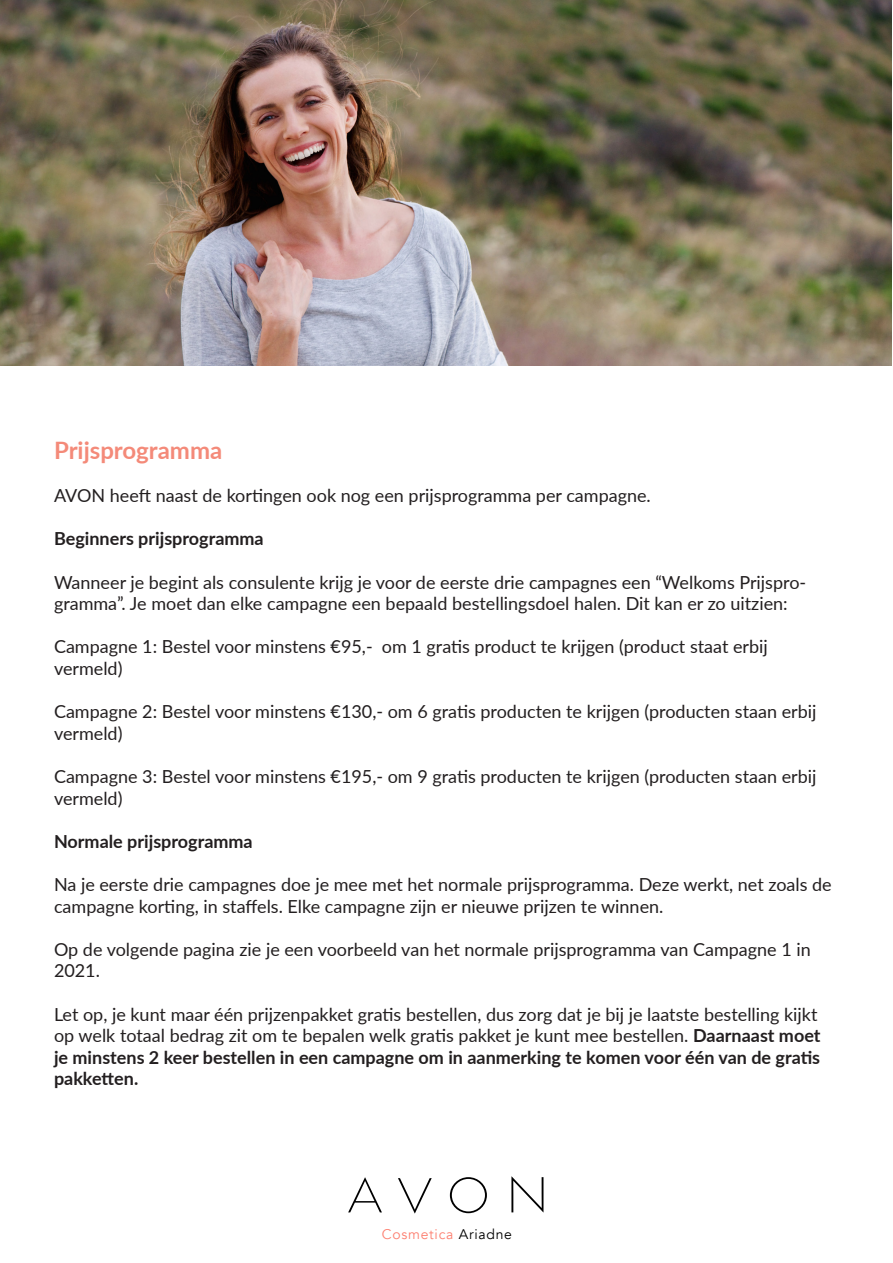
<style>
.page{position:relative;width:893px;height:1263px;background:#fff}
.page>*{position:absolute;margin:0;border:0;box-sizing:border-box;transform-origin:0 0}
.t1{font:700 24px "Lato";color:#f48a79}
.t2{font:18px/21.6px "Lato";color:#231f20}
.t3{font:700 18px "Lato";color:#231f20}
.t4{font:13.95px "Avenir";letter-spacing:.05em;color:#fd7f70}
.s1{font-weight:700}
.s2{color:#000}
</style>
<div class="page">
<img style="left:0;top:0;width:892px;height:366px">
<svg style="left:450px;top:1177px;width:37px;height:36px"></svg>
<svg style="left:398px;top:1178px;width:34px;height:35px"></svg>
<svg style="left:511px;top:1176px;width:32px;height:36px"></svg>
<svg style="left:348px;top:1177px;width:34px;height:35px"></svg>
<p class="t1" style="left:54px;top:433px;width:170px">Prijsprogramma</p>
<p class="t2" style="left:54px;top:484px;width:598px">AVON heeft naast de kortingen ook nog een prijsprogramma per campagne.</p>
<p class="t3" style="left:54px;top:526px;width:211px">Beginners prijsprogramma</p>
<p class="t2" style="left:54px;top:570px;width:754px">Wanneer je begint als consulente krijg je voor de eerste drie campagnes een “Welkoms Prijspro&shy;gramma”. Je moet dan elke campagne een bepaald bestellingsdoel halen. Dit kan er zo uitzien:</p>
<p class="t2" style="left:54px;top:635px;width:715px">Campagne 1: Bestel voor minstens €95,- om 1 gratis product te krijgen (product staat erbij</p>
<p class="t2" style="left:54px;top:657px;width:70px">vermeld)</p>
<p class="t2" style="left:54px;top:700px;width:764px">Campagne 2: Bestel voor minstens €130,- om 6 gratis producten te krijgen (producten staan erbij vermeld)</p>
<p class="t2" style="left:54px;top:765px;width:764px">Campagne 3: Bestel voor minstens €195,- om 9 gratis producten te krijgen (producten staan erbij vermeld)</p>
<p class="t3" style="left:54px;top:828px;width:200px">Normale prijsprogramma</p>
<p class="t2" style="left:54px;top:873px;width:779px">Na je eerste drie campagnes doe je mee met het normale prijsprogramma. Deze werkt, net zoals de campagne korting, in staffels. Elke campagne zijn er nieuwe prijzen te winnen.</p>
<p class="t2" style="left:54px;top:938px;width:758px">Op de volgende pagina zie je een voorbeeld van het normale prijsprogramma van Campagne 1 in<br>2021.</p>
<p class="t2" style="left:54px;top:1002px;width:768px">Let op, je kunt maar één prijzenpakket gratis bestellen, dus zorg dat je bij je laatste bestelling kijkt op welk totaal bedrag zit om te bepalen welk gratis pakket je kunt mee bestellen. <span class="s1">Daarnaast moet je minstens 2 keer bestellen in een campagne om in aanmerking te komen voor één van de gratis pakketten.</span></p>
<p class="t4" style="left:382px;top:1226px;width:131px">Cosmetica <span class="s2">Ariadne</span></p>
</div>
